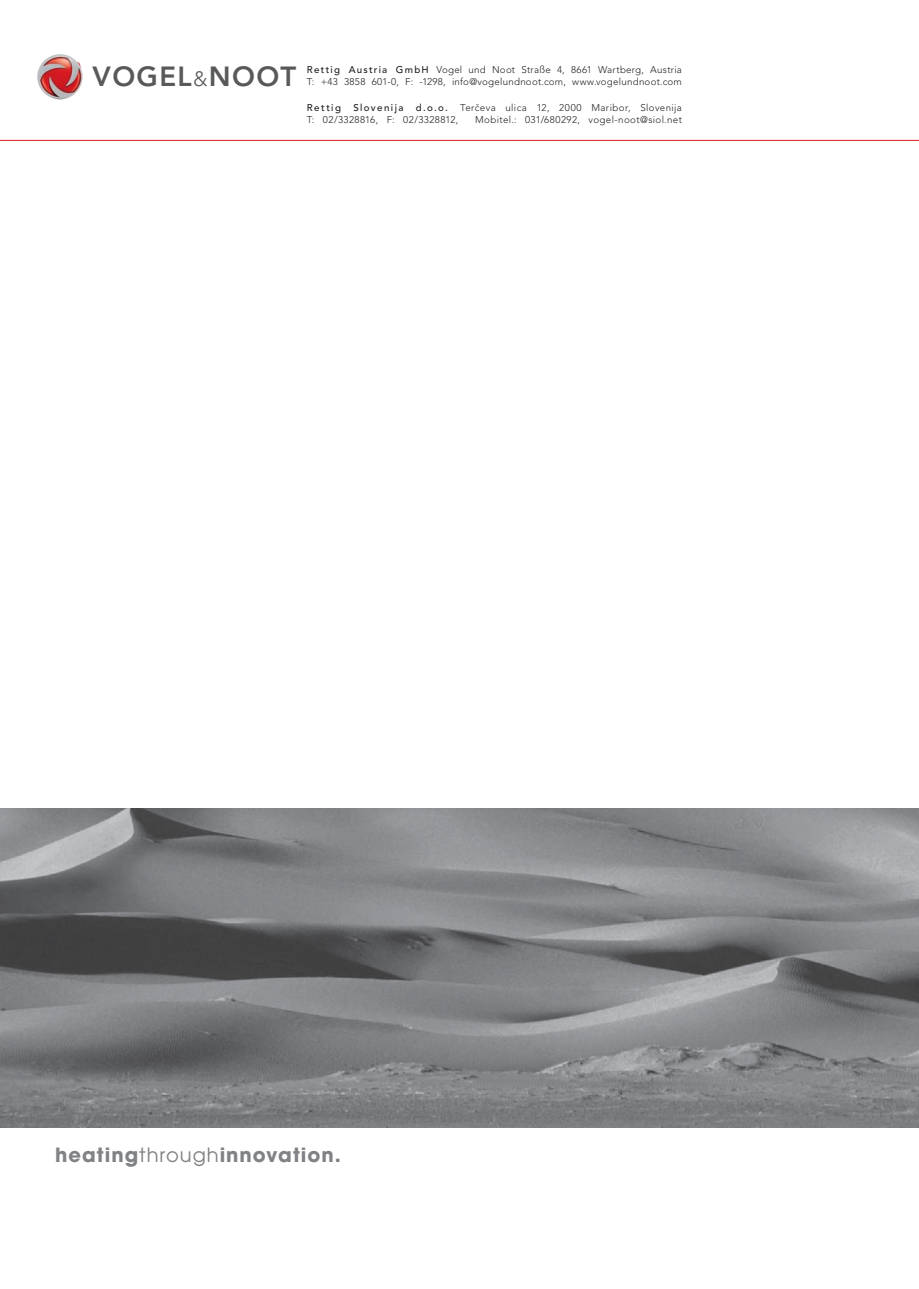
<style>
.page{position:relative;width:919px;height:1289px;background:#fff}
.page>*{position:absolute;margin:0;border:0;box-sizing:border-box;transform-origin:0 0}
.t1{font:800 27.45px "Avenir";letter-spacing:.05em;color:#58595b}
.t2{font:700 19.5px "Avant Garde";letter-spacing:.05em;color:#808285}
.t3{font:300 15px "Avenir LTCE";color:#d71920}
.t4{font:300 9.75px "Avenir LTCE";letter-spacing:.03em;color:#231f20}
.t5{font:500 9.75px "Avenir";letter-spacing:.145em;color:#231f20}
.s1{font-family:"Avenir";font-weight:500}
.s2{font-weight:300;font-size:20.55px}
.s3{font-weight:400}
</style>
<div class="page">
<hr style="left:0;top:140px;width:918px;height:1px;background:#d71920">
<img style="left:37px;top:54px;width:46px;height:45px;border-radius:50%">
<img style="left:0;top:808px;width:918px;height:319px">
<h3 class="t3" style="left:64px;top:60px;width:19px">20</h3>
<p class="t4" style="left:307px;top:65px;width:376px"><span class="s1">Rettig Austria GmbH</span> Vogel und Noot Straße 4, 8661 Wartberg, Austria</p>
<h1 class="t1" style="left:93px;top:65px;width:205px">VOGEL<span class="s2">&amp;</span>NOOT</h1>
<p class="t4" style="left:307px;top:77px;width:376px">T: +43 3858 601-0, F: -1298, info@vogelundnoot.com, www.vogelundnoot.com</p>
<p class="t5" style="left:307px;top:103px;width:36px">Rettig</p>
<p class="t5" style="left:353px;top:103px;width:52px">Slovenija</p>
<p class="t5" style="left:416px;top:103px;width:34px">d.o.o.</p>
<p class="t4" style="left:460px;top:102px;width:223px">Terčeva ulica 12, 2000 Maribor, Slovenija</p>
<p class="t4" style="left:307px;top:114px;width:153px">T: 02/3328816, F: 02/3328812,</p>
<p class="t4" style="left:475px;top:114px;width:208px">Mobitel.: 031/680292, vogel-noot@siol.net</p>
<h2 class="t2" style="left:55px;top:1147px;width:287px">heating<span class="s3">through</span>innovation.</h2>
</div>
